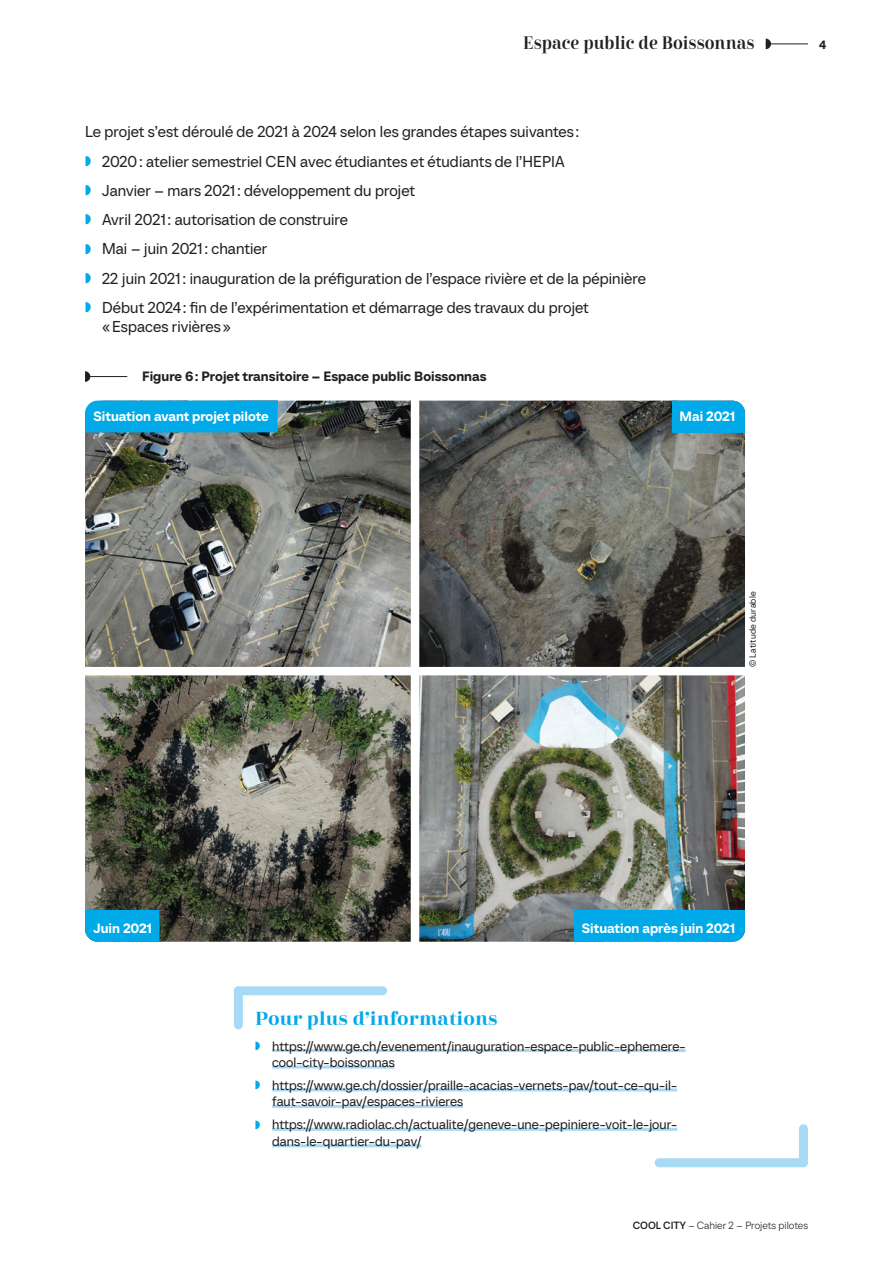
<style>
.page{position:relative;width:893px;height:1263px;background:#fff}
.page>*{position:absolute;margin:0;border:0;box-sizing:border-box;transform-origin:0 0}
.t1{font:18.75px "Cabrito Didone Nor Bol";letter-spacing:.005em;color:#00a9e7}
.t2{font:18px "Cabrito Didone Con Dem";color:#231f20}
.t3{font:15.75px/29.2px "TT Neoris";letter-spacing:.005em;color:#231f20}
.t4{font:13.5px/16.5px "TT Neoris";letter-spacing:.005em;color:#231f20}
.t5{font:13.5px "TT Neoris Dm Bd";color:#fff}
.t6{font:13.5px "TT Neoris Dm Bd";letter-spacing:.005em;color:#231f20}
.t7{font:12px "TT Neoris Dm Bd";color:#231f20}
.t8{font:300 10.5px "TT Neoris";color:#231f20}
.t9{font:9px "TT Neoris";letter-spacing:.025em;color:#231f20}
.s1{color:#00a9e7}
.s2{font-weight:500}
</style>
<div class="page">
<svg style="left:85px;top:371px;width:5px;height:11px"></svg>
<hr style="left:85px;top:376px;width:42px;height:1px;background:#231f20">
<img style="left:85px;top:401px;width:326px;height:266px">
<img style="left:85px;top:675px;width:326px;height:267px">
<img style="left:419px;top:401px;width:326px;height:266px">
<img style="left:419px;top:675px;width:326px;height:267px">
<hr style="left:272px;top:1049px;width:414px;height:3px;background:#a8daf5">
<hr style="left:272px;top:1065px;width:123px;height:3px;background:#a8daf5">
<hr style="left:272px;top:1088px;width:405px;height:3px;background:#a8daf5">
<hr style="left:272px;top:1105px;width:191px;height:3px;background:#a8daf5">
<hr style="left:272px;top:1128px;width:405px;height:3px;background:#a8daf5">
<hr style="left:272px;top:1144px;width:149px;height:3px;background:#a8daf5">
<div style="left:234px;top:991px;width:9px;height:34px;background:#a8daf5"></div>
<div style="left:238px;top:986px;width:145px;height:9px;background:#a8daf5"></div>
<div style="left:799px;top:1129px;width:9px;height:34px;background:#a8daf5"></div>
<div style="left:659px;top:1158px;width:144px;height:9px;background:#a8daf5"></div>
<div style="left:85px;top:401px;width:193px;height:31px;background:#00a9e7"></div>
<div style="left:672px;top:401px;width:73px;height:32px;background:#00a9e7"></div>
<div style="left:574px;top:910px;width:171px;height:32px;background:#00a9e7"></div>
<div style="left:85px;top:910px;width:74px;height:32px;background:#00a9e7"></div>
<svg style="left:766px;top:39px;width:5px;height:10px"></svg>
<hr style="left:766px;top:44px;width:42px;height:1px;background:#231f20">
<p class="t2" style="left:523px;top:32px;width:233px">Espace public de Boissonnas</p>
<p class="t7" style="left:819px;top:37px;width:9px">4</p>
<p class="t3" style="left:85px;top:117px;width:562px">Le projet s’est déroulé de 2021 à 2024 selon les grandes étapes suivantes :<br><span class="s1">◗</span> 2020: atelier semestriel CEN avec étudiantes et étudiants de l’HEPIA<br><span class="s1">◗</span> Janvier – mars 2021: développement du projet<br><span class="s1">◗</span> Avril 2021: autorisation de construire<br><span class="s1">◗</span> Mai – juin 2021: chantier<br><span class="s1">◗</span> 22 juin 2021: inauguration de la préfiguration de l’espace rivière et de la pépinière <span class="s1">◗</span> Début 2024: fin de l’expérimentation et démarrage des travaux du projet</p>
<p class="t3" style="left:102px;top:312px;width:130px">«Espaces rivières»</p>
<p class="t6" style="left:142px;top:368px;width:346px">Figure 6: Projet transitoire – Espace public Boissonnas</p>
<p class="t5" style="left:94px;top:408px;width:177px">Situation avant projet pilote</p>
<p class="t5" style="left:680px;top:408px;width:57px">Mai 2021</p>
<p class="t9" style="left:747px;top:667px;width:77px;rotate:-90deg">© Latitude durable</p>
<p class="t5" style="left:93px;top:919px;width:60px">Juin 2021</p>
<p class="t5" style="left:582px;top:919px;width:155px">Situation après juin 2021</p>
<p class="t1" style="left:255px;top:1007px;width:244px">Pour plus d’informations</p>
<p class="t4" style="left:272px;top:1037px;width:415px;text-indent:-17px"><span class="s1">◗</span> https://www.ge.ch/evenement/inauguration-espace-public-ephemere&shy;cool-city-boissonnas</p>
<p class="t4" style="left:272px;top:1076px;width:407px;text-indent:-17px"><span class="s1">◗</span> https://www.ge.ch/dossier/praille-acacias-vernets-pav/tout-ce-qu-il&shy;faut-savoir-pav/espaces-rivieres</p>
<p class="t4" style="left:272px;top:1116px;width:407px;text-indent:-17px"><span class="s1">◗</span> https://www.radiolac.ch/actualite/geneve-une-pepiniere-voit-le-jour&shy;dans-le-quartier-du-pav/</p>
<p class="t8" style="left:633px;top:1219px;width:177px"><span class="s2">COOL CITY</span> – Cahier 2 – Projets pilotes</p>
</div>
